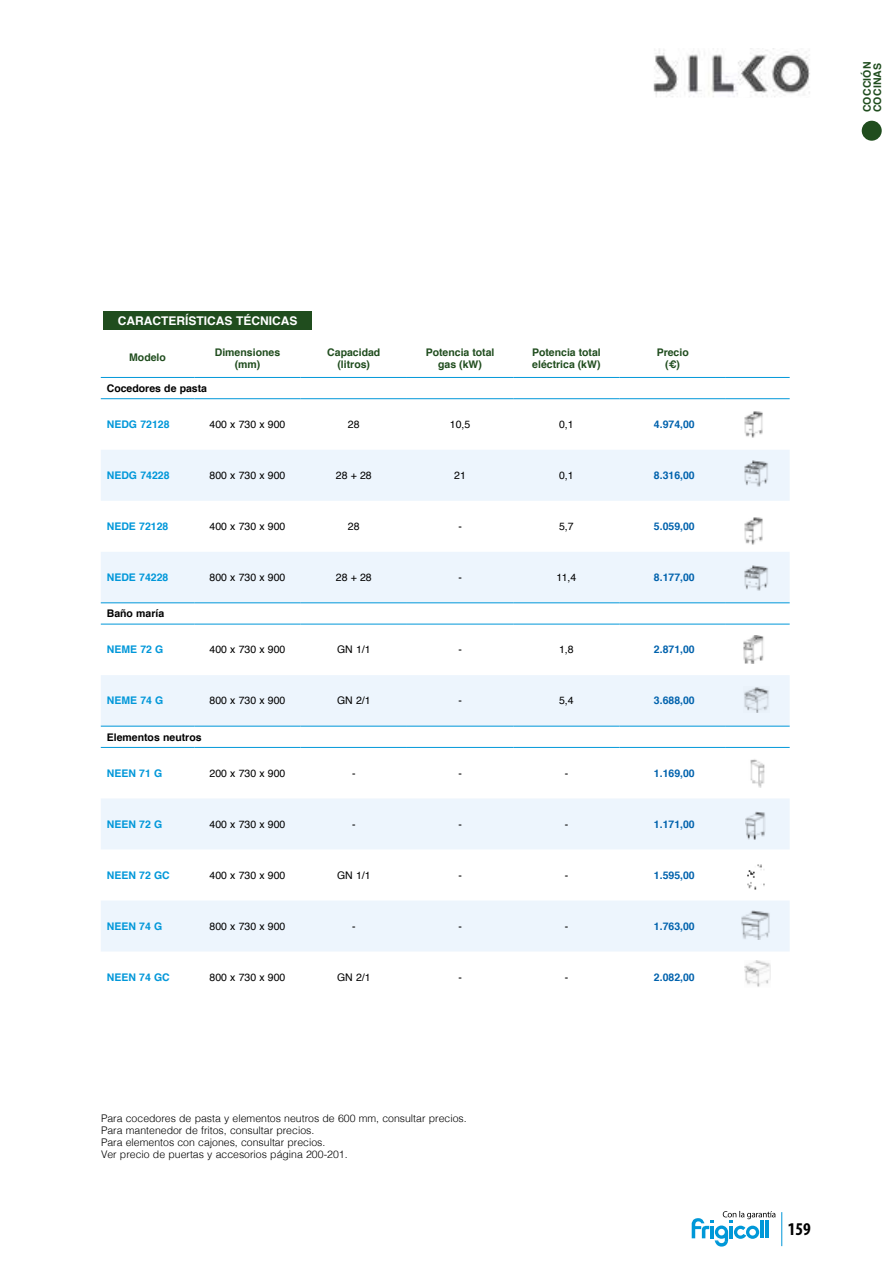
<style>
.page{position:relative;width:893px;height:1263px;background:#fff}
.page>*{position:absolute;margin:0;border:0;box-sizing:border-box;transform-origin:0 0}
.t1{font:700 condensed 18px "Myriad Pro";color:#000}
.t2{font:700 12px "Helvetica";color:#fff}
.t3{font:10.5px "Helvetica";color:#000}
.t4{font:300 10.5px/12px "Helvetica";color:#000}
.t5{font:700 10.5px/12px "Helvetica";color:#204d1e;text-align:center}
.t6{font:700 10.5px "Helvetica";color:#0062ad}
.t7{font:700 10.5px "Helvetica";color:#0097d9}
.t8{font:700 10.5px "Helvetica";color:#000}
.t9{font:700 10.5px/10.5px "Helvetica";letter-spacing:.02em;color:#204d1e}
</style>
<div class="page">
<hr style="left:781px;top:1212px;width:1px;height:34px;background:#0097d9">
<svg style="left:692px;top:1211px;width:83px;height:35px"></svg>
<div style="left:862px;top:121px;width:20px;height:20px;background:#204d1e;border-radius:50%"></div>
<img style="left:653px;top:49px;width:157px;height:48px">
<div style="left:104px;top:311px;width:208px;height:19px;background:#204d1e"></div>
<svg style="left:101px;top:450px;width:689px;height:501px;fill:#edf5fd"></svg>
<hr style="left:101px;top:377px;width:93px;height:1px;background:#0097d9">
<hr style="left:194px;top:377px;width:107px;height:1px;background:#0097d9">
<hr style="left:301px;top:377px;width:106px;height:1px;background:#0097d9">
<hr style="left:407px;top:377px;width:106px;height:1px;background:#0097d9">
<hr style="left:513px;top:377px;width:107px;height:1px;background:#0097d9">
<hr style="left:620px;top:377px;width:106px;height:1px;background:#0097d9">
<hr style="left:726px;top:377px;width:64px;height:1px;background:#0097d9">
<hr style="left:101px;top:398px;width:93px;height:1px;background:#0097d9">
<hr style="left:194px;top:398px;width:107px;height:1px;background:#0097d9">
<hr style="left:301px;top:398px;width:106px;height:1px;background:#0097d9">
<hr style="left:407px;top:398px;width:106px;height:1px;background:#0097d9">
<hr style="left:513px;top:398px;width:107px;height:1px;background:#0097d9">
<hr style="left:620px;top:398px;width:106px;height:1px;background:#0097d9">
<hr style="left:726px;top:398px;width:64px;height:1px;background:#0097d9">
<hr style="left:726px;top:603px;width:64px;height:1px;background:#0097d9">
<hr style="left:101px;top:624px;width:93px;height:1px;background:#0097d9">
<hr style="left:194px;top:624px;width:107px;height:1px;background:#0097d9">
<hr style="left:301px;top:624px;width:106px;height:1px;background:#0097d9">
<hr style="left:407px;top:624px;width:106px;height:1px;background:#0097d9">
<hr style="left:513px;top:624px;width:107px;height:1px;background:#0097d9">
<hr style="left:620px;top:624px;width:106px;height:1px;background:#0097d9">
<hr style="left:726px;top:624px;width:64px;height:1px;background:#0097d9">
<hr style="left:726px;top:726px;width:64px;height:1px;background:#0097d9">
<hr style="left:101px;top:747px;width:93px;height:1px;background:#0097d9">
<hr style="left:194px;top:747px;width:107px;height:1px;background:#0097d9">
<hr style="left:301px;top:747px;width:106px;height:1px;background:#0097d9">
<hr style="left:407px;top:747px;width:106px;height:1px;background:#0097d9">
<hr style="left:513px;top:747px;width:107px;height:1px;background:#0097d9">
<hr style="left:620px;top:747px;width:106px;height:1px;background:#0097d9">
<hr style="left:726px;top:747px;width:64px;height:1px;background:#0097d9">
<hr style="left:101px;top:603px;width:93px;height:1px;background:#0097d9">
<hr style="left:194px;top:603px;width:107px;height:1px;background:#0097d9">
<hr style="left:301px;top:603px;width:106px;height:1px;background:#0097d9">
<hr style="left:407px;top:603px;width:106px;height:1px;background:#0097d9">
<hr style="left:513px;top:603px;width:107px;height:1px;background:#0097d9">
<hr style="left:620px;top:603px;width:106px;height:1px;background:#0097d9">
<hr style="left:101px;top:726px;width:93px;height:1px;background:#0097d9">
<hr style="left:194px;top:726px;width:107px;height:1px;background:#0097d9">
<hr style="left:301px;top:726px;width:106px;height:1px;background:#0097d9">
<hr style="left:407px;top:726px;width:106px;height:1px;background:#0097d9">
<hr style="left:513px;top:726px;width:107px;height:1px;background:#0097d9">
<hr style="left:620px;top:726px;width:106px;height:1px;background:#0097d9">
<img style="left:744px;top:411px;width:19px;height:27px">
<div style="left:722px;top:458px;width:68px;height:30px;background:#edf5fd"></div>
<img style="left:744px;top:461px;width:24px;height:26px">
<div style="left:722px;top:516px;width:68px;height:30px;background:#fff"></div>
<img style="left:744px;top:517px;width:19px;height:28px">
<div style="left:722px;top:562px;width:68px;height:30px;background:#edf5fd"></div>
<img style="left:744px;top:565px;width:24px;height:26px">
<div style="left:722px;top:634px;width:68px;height:30px;background:#fff"></div>
<img style="left:743px;top:635px;width:21px;height:29px">
<div style="left:722px;top:684px;width:68px;height:30px;background:#edf5fd"></div>
<img style="left:744px;top:687px;width:25px;height:25px">
<div style="left:724px;top:810px;width:67px;height:29px;background:#edf5fd"></div>
<img style="left:746px;top:811px;width:19px;height:28px">
<div style="left:727px;top:758px;width:61px;height:29px;background:#fff"></div>
<img style="left:750px;top:759px;width:15px;height:28px">
<div style="left:724px;top:862px;width:67px;height:30px;background:#fff"></div>
<img style="left:747px;top:864px;width:18px;height:26px">
<div style="left:720px;top:910px;width:68px;height:30px;background:#edf5fd"></div>
<img style="left:741px;top:910px;width:29px;height:30px">
<img style="left:744px;top:961px;width:26px;height:26px">
<p class="t2" style="left:118px;top:311px;width:181px">CARACTERÍSTICAS TÉCNICAS</p>
<p class="t5" style="left:129px;top:351px;width:38px">Modelo</p>
<p class="t5" style="left:215px;top:347px;width:67px">Dimensiones (mm)</p>
<p class="t5" style="left:327px;top:347px;width:55px">Capacidad (litros)</p>
<p class="t5" style="left:426px;top:347px;width:70px">Potencia total gas (kW)</p>
<p class="t5" style="left:532px;top:347px;width:70px;text-align:left">Potencia total eléctrica (kW)</p>
<p class="t5" style="left:657px;top:347px;width:34px">Precio (€)</p>
<p class="t8" style="left:107px;top:380px;width:102px">Cocedores de pasta</p>
<p class="t7" style="left:107px;top:416px;width:64px">NEDG 72128</p>
<p class="t3" style="left:210px;top:416px;width:77px">400 x 730 x 900</p>
<p class="t3" style="left:348px;top:416px;width:13px">28</p>
<p class="t3" style="left:450px;top:416px;width:22px">10,5</p>
<p class="t3" style="left:559px;top:416px;width:16px">0,1</p>
<p class="t6" style="left:654px;top:416px;width:42px">4.974,00</p>
<p class="t7" style="left:107px;top:467px;width:64px">NEDG 74228</p>
<p class="t3" style="left:210px;top:467px;width:77px">800 x 730 x 900</p>
<p class="t3" style="left:336px;top:467px;width:37px">28 + 28</p>
<p class="t3" style="left:454px;top:467px;width:13px">21</p>
<p class="t3" style="left:559px;top:467px;width:16px">0,1</p>
<p class="t6" style="left:654px;top:467px;width:42px">8.316,00</p>
<p class="t7" style="left:107px;top:518px;width:63px">NEDE 72128</p>
<p class="t3" style="left:210px;top:518px;width:77px">400 x 730 x 900</p>
<p class="t3" style="left:348px;top:518px;width:13px">28</p>
<p class="t3" style="left:458px;top:518px;width:5px">-</p>
<p class="t3" style="left:559px;top:518px;width:16px">5,7</p>
<p class="t6" style="left:654px;top:518px;width:42px">5.059,00</p>
<p class="t7" style="left:107px;top:569px;width:63px">NEDE 74228</p>
<p class="t3" style="left:210px;top:569px;width:77px">800 x 730 x 900</p>
<p class="t3" style="left:336px;top:569px;width:37px">28 + 28</p>
<p class="t3" style="left:458px;top:569px;width:5px">-</p>
<p class="t3" style="left:557px;top:569px;width:21px">11,4</p>
<p class="t6" style="left:654px;top:569px;width:42px">8.177,00</p>
<p class="t8" style="left:107px;top:605px;width:59px">Baño maría</p>
<p class="t7" style="left:107px;top:641px;width:58px">NEME 72 G</p>
<p class="t3" style="left:210px;top:642px;width:77px">400 x 730 x 900</p>
<p class="t3" style="left:337px;top:642px;width:35px">GN 1/1</p>
<p class="t3" style="left:458px;top:642px;width:5px">-</p>
<p class="t3" style="left:559px;top:642px;width:16px">1,8</p>
<p class="t6" style="left:654px;top:641px;width:42px">2.871,00</p>
<p class="t7" style="left:107px;top:692px;width:58px">NEME 74 G</p>
<p class="t3" style="left:210px;top:693px;width:77px">800 x 730 x 900</p>
<p class="t3" style="left:337px;top:693px;width:35px">GN 2/1</p>
<p class="t3" style="left:458px;top:693px;width:5px">-</p>
<p class="t3" style="left:559px;top:693px;width:16px">5,4</p>
<p class="t6" style="left:654px;top:692px;width:42px">3.688,00</p>
<p class="t8" style="left:107px;top:728px;width:96px">Elementos neutros</p>
<p class="t7" style="left:107px;top:764px;width:57px">NEEN 71 G</p>
<p class="t3" style="left:210px;top:765px;width:77px">200 x 730 x 900</p>
<p class="t3" style="left:352px;top:765px;width:5px">-</p>
<p class="t3" style="left:458px;top:765px;width:5px">-</p>
<p class="t3" style="left:565px;top:765px;width:5px">-</p>
<p class="t6" style="left:654px;top:764px;width:42px">1.169,00</p>
<p class="t7" style="left:107px;top:815px;width:57px">NEEN 72 G</p>
<p class="t3" style="left:210px;top:816px;width:77px">400 x 730 x 900</p>
<p class="t3" style="left:352px;top:816px;width:5px">-</p>
<p class="t3" style="left:458px;top:816px;width:5px">-</p>
<p class="t3" style="left:565px;top:816px;width:5px">-</p>
<p class="t6" style="left:654px;top:815px;width:42px">1.171,00</p>
<p class="t7" style="left:107px;top:866px;width:65px">NEEN 72 GC</p>
<p class="t3" style="left:210px;top:867px;width:77px">400 x 730 x 900</p>
<p class="t3" style="left:337px;top:867px;width:35px">GN 1/1</p>
<p class="t3" style="left:458px;top:867px;width:5px">-</p>
<p class="t3" style="left:565px;top:867px;width:5px">-</p>
<p class="t6" style="left:654px;top:866px;width:42px">1.595,00</p>
<p class="t7" style="left:107px;top:917px;width:57px">NEEN 74 G</p>
<p class="t3" style="left:210px;top:918px;width:77px">800 x 730 x 900</p>
<p class="t3" style="left:352px;top:918px;width:5px">-</p>
<p class="t3" style="left:458px;top:918px;width:5px">-</p>
<p class="t3" style="left:565px;top:918px;width:5px">-</p>
<p class="t6" style="left:654px;top:917px;width:42px">1.763,00</p>
<p class="t7" style="left:107px;top:969px;width:65px">NEEN 74 GC</p>
<p class="t3" style="left:210px;top:969px;width:77px">800 x 730 x 900</p>
<p class="t3" style="left:337px;top:969px;width:35px">GN 2/1</p>
<p class="t3" style="left:458px;top:969px;width:5px">-</p>
<p class="t3" style="left:565px;top:969px;width:5px">-</p>
<p class="t6" style="left:654px;top:969px;width:42px">2.082,00</p>
<p class="t4" style="left:101px;top:1111px;width:367px">Para cocedores de pasta y elementos neutros de 600 mm, consultar precios.<br>Para mantenedor de fritos, consultar precios.<br>Para elementos con cajones, consultar precios.<br>Ver precio de puertas y accesorios página 200-201.</p>
<p class="t9" style="left:862px;top:112px;width:52px;rotate:-90deg">COCCIÓN<br>COCINAS</p>
<h1 class="t1" style="left:788px;top:1218px;width:25px">159</h1>
</div>
